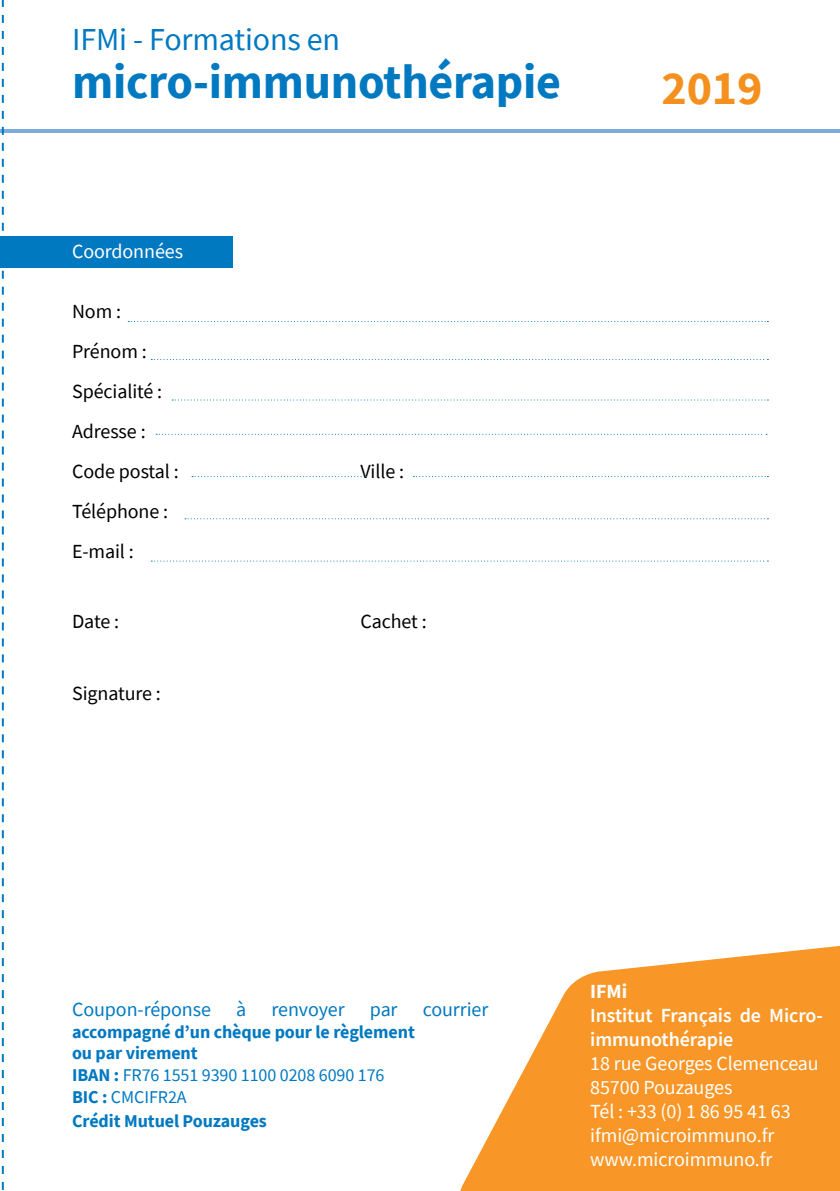
<style>
.page{position:relative;width:840px;height:1191px;background:#fff}
.page>*{position:absolute;margin:0;border:0;box-sizing:border-box;transform-origin:0 0}
.t1{font:700 48px "Source Sans Pro";letter-spacing:-.005em;color:#0079c1}
.t2{font:700 48px "Source Sans Pro";color:#f4901d}
.t3{font:32px "Source Sans Pro";letter-spacing:-.005em;color:#0079c1}
.t4{font:20px/24px "Source Sans Pro";letter-spacing:-.005em;color:#fff}
.t5{font:20px/40px "Source Sans Pro";letter-spacing:-.005em;color:#000}
.t6{font:600 20px/24px "Source Sans Pro";letter-spacing:-.005em;color:#fff}
.t7{font:20px "Source Sans Pro";letter-spacing:-.005em;color:#0079c1}
.t8{font:700 20px "Source Sans Pro";color:#fff}
.t9{font:700 18px/21.6px "Source Sans Pro";letter-spacing:-.005em;color:#0079c1}
.s1{font-weight:400}
</style>
<div class="page">
<svg style="left:128px;top:321px;width:640px;height:1px"></svg>
<svg style="left:151px;top:359px;width:617px;height:1px"></svg>
<svg style="left:151px;top:560px;width:617px;height:1px"></svg>
<svg style="left:192px;top:476px;width:174px;height:1px"></svg>
<svg style="left:413px;top:476px;width:355px;height:1px"></svg>
<svg style="left:185px;top:518px;width:583px;height:1px"></svg>
<svg style="left:172px;top:399px;width:596px;height:1px"></svg>
<svg style="left:156px;top:434px;width:610px;height:1px"></svg>
<svg style="left:460px;top:946px;width:379px;height:245px;fill:#f89728"></svg>
<hr style="left:0;top:129px;width:839px;height:4px;background:#7cacdc">
<svg style="left:2px;top:0;width:2px;height:1190px"></svg>
<div style="left:0;top:236px;width:232px;height:32px;background:#0079c1"></div>
<h2 class="t3" style="left:72px;top:19px;width:269px">IFMi - Formations en</h2>
<h1 class="t1" style="left:72px;top:49px;width:490px">micro-immunothérapie</h1>
<p class="t4" style="left:72px;top:239px;width:112px">Coordonnées</p>
<p class="t5" style="left:72px;top:291px;width:108px">Nom :<br>Prénom :<br>Spécialité :<br>Adresse :<br>Code postal :</p>
<p class="t5" style="left:72px;top:491px;width:97px">Téléphone :<br>E-mail :</p>
<p class="t5" style="left:360px;top:451px;width:45px">Ville :</p>
<p class="t5" style="left:72px;top:601px;width:48px">Date :</p>
<p class="t5" style="left:360px;top:601px;width:68px">Cachet :</p>
<p class="t5" style="left:72px;top:673px;width:90px">Signature :</p>
<h1 class="t2" style="left:661px;top:55px;width:102px">2019</h1>
<p class="t7" style="left:72px;top:997px;width:140px">Coupon-réponse</p>
<p class="t7" style="left:236px;top:997px;width:12px">à</p>
<p class="t7" style="left:271px;top:997px;width:75px">renvoyer</p>
<p class="t7" style="left:370px;top:997px;width:29px">par</p>
<p class="t7" style="left:422px;top:997px;width:67px">courrier</p>
<p class="t9" style="left:72px;top:1020px;width:344px">accompagné d’un chèque pour le règlement ou par virement<br>IBAN : <span class="s1">FR76 1551 9390 1100 0208 6090 176<br></span>BIC : <span class="s1">CMCIFR2A</span></p>
<p class="t9" style="left:72px;top:1109px;width:196px">Crédit Mutuel Pouzauges</p>
<p class="t8" style="left:590px;top:978px;width:38px">IFMi</p>
<p class="t6" style="left:590px;top:1003px;width:234px">Institut Français de Micro&shy;immunothérapie</p>
<p class="t4" style="left:590px;top:1051px;width:230px">18 rue Georges Clemenceau<br>85700 Pouzauges<br>Tél : +33 (0) 1 86 95 41 63 ifmi@microimmuno.fr www.microimmuno.fr</p>
</div>
